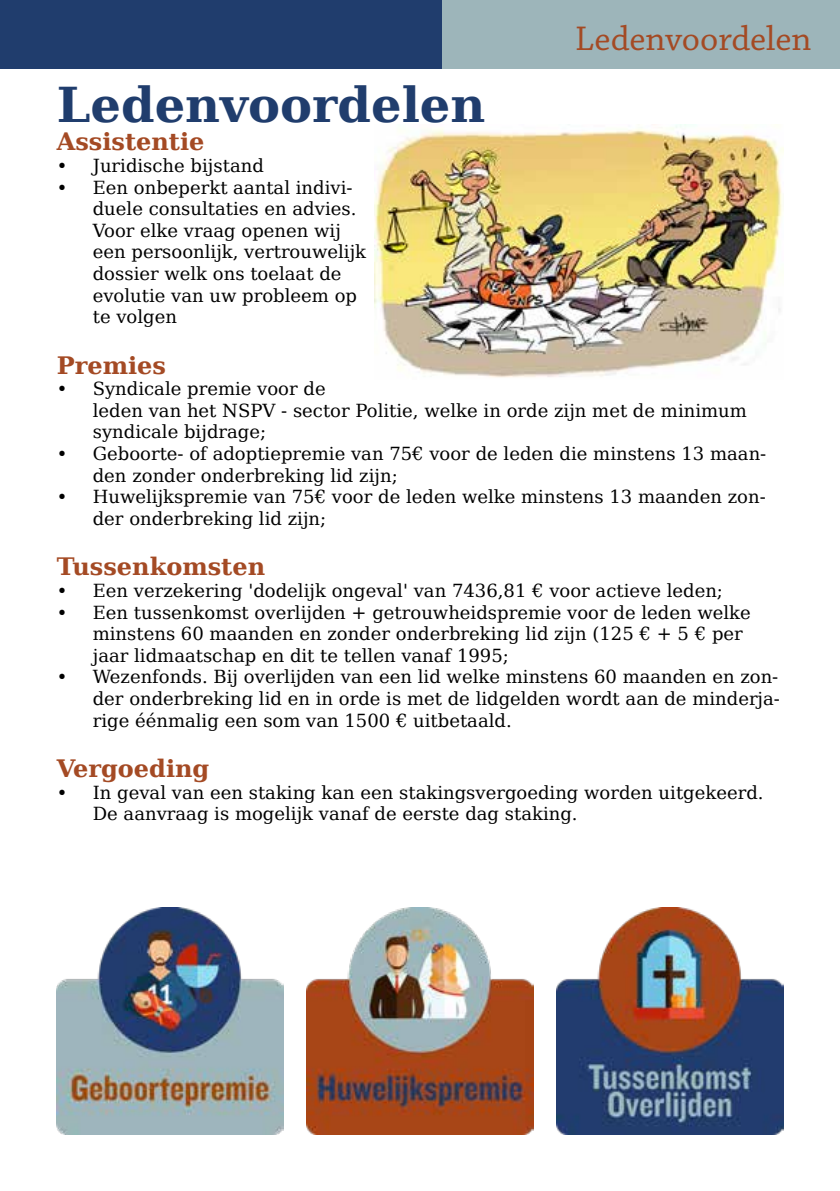
<style>
.page{position:relative;width:840px;height:1191px;background:#fff}
.page>*{position:absolute;margin:0;border:0;box-sizing:border-box;transform-origin:0 0}
.t1{font:700 48px "DejaVu Serif";color:#203d6d}
.t2{font:36px "Chaparral Pro";color:#a44a24}
.t3{font:700 24px "DejaVu Serif";color:#a44a24}
.t4{font:18px/21.6px "DejaVu Serif";color:#000}
</style>
<div class="page">
<div style="left:0;top:0;width:839px;height:68px;background:#203d6d"></div>
<div style="left:442px;top:0;width:397px;height:68px;background:#9db5ba"></div>
<img style="left:374px;top:125px;width:408px;height:253px">
<img style="left:57px;top:907px;width:226px;height:227px">
<img style="left:306px;top:907px;width:227px;height:227px">
<img style="left:556px;top:907px;width:226px;height:227px">
<h2 class="t2" style="left:575px;top:19px;width:238px">Ledenvoordelen</h2>
<h1 class="t1" style="left:57px;top:67px;width:430px">Ledenvoordelen</h1>
<h3 class="t3" style="left:57px;top:123px;width:149px">Assistentie</h3>
<p class="t4" style="left:57px;top:154px;width:208px">• Juridische bijstand</p>
<p class="t4" style="left:93px;top:176px;width:275px;text-indent:-36px">• Een onbeperkt aantal indivi&shy;duele consultaties en advies.<br>Voor elke vraag openen wij een persoonlijk, vertrouwelijk dossier welk ons toelaat de evolutie van uw probleem op te volgen</p>
<h3 class="t3" style="left:57px;top:346px;width:111px">Premies</h3>
<p class="t4" style="left:93px;top:377px;width:655px;text-indent:-36px">• Syndicale premie voor de<br>leden van het NSPV - sector Politie, welke in orde zijn met de minimum syndicale bijdrage;</p>
<p class="t4" style="left:93px;top:442px;width:674px;text-indent:-36px">• Geboorte- of adoptiepremie van 75€ voor de leden die minstens 13 maan&shy;den zonder onderbreking lid zijn;</p>
<p class="t4" style="left:93px;top:485px;width:674px;text-indent:-36px">• Huwelijkspremie van 75€ voor de leden welke minstens 13 maanden zon&shy;der onderbreking lid zijn;</p>
<h3 class="t3" style="left:57px;top:548px;width:210px">Tussenkomsten</h3>
<p class="t4" style="left:57px;top:579px;width:667px">• Een verzekering 'dodelijk ongeval' van 7436,81 € voor actieve leden;</p>
<p class="t4" style="left:93px;top:601px;width:659px;text-indent:-36px">• Een tussenkomst overlijden + getrouwheidspremie voor de leden welke minstens 60 maanden en zonder onderbreking lid zijn (125 € + 5 € per jaar lidmaatschap en dit te tellen vanaf 1995;</p>
<p class="t4" style="left:93px;top:665px;width:688px;text-align:justify;text-indent:-36px">• Wezenfonds. Bij overlijden van een lid welke minstens 60 maanden en zon&shy;der onderbreking lid en in orde is met de lidgelden wordt aan de minderja&shy;rige éénmalig een som van 1500 € uitbetaald.</p>
<h3 class="t3" style="left:57px;top:749px;width:154px">Vergoeding</h3>
<p class="t4" style="left:93px;top:781px;width:672px;text-indent:-36px">• In geval van een staking kan een stakingsvergoeding worden uitgekeerd.<br>De aanvraag is mogelijk vanaf de eerste dag staking.</p>
</div>
